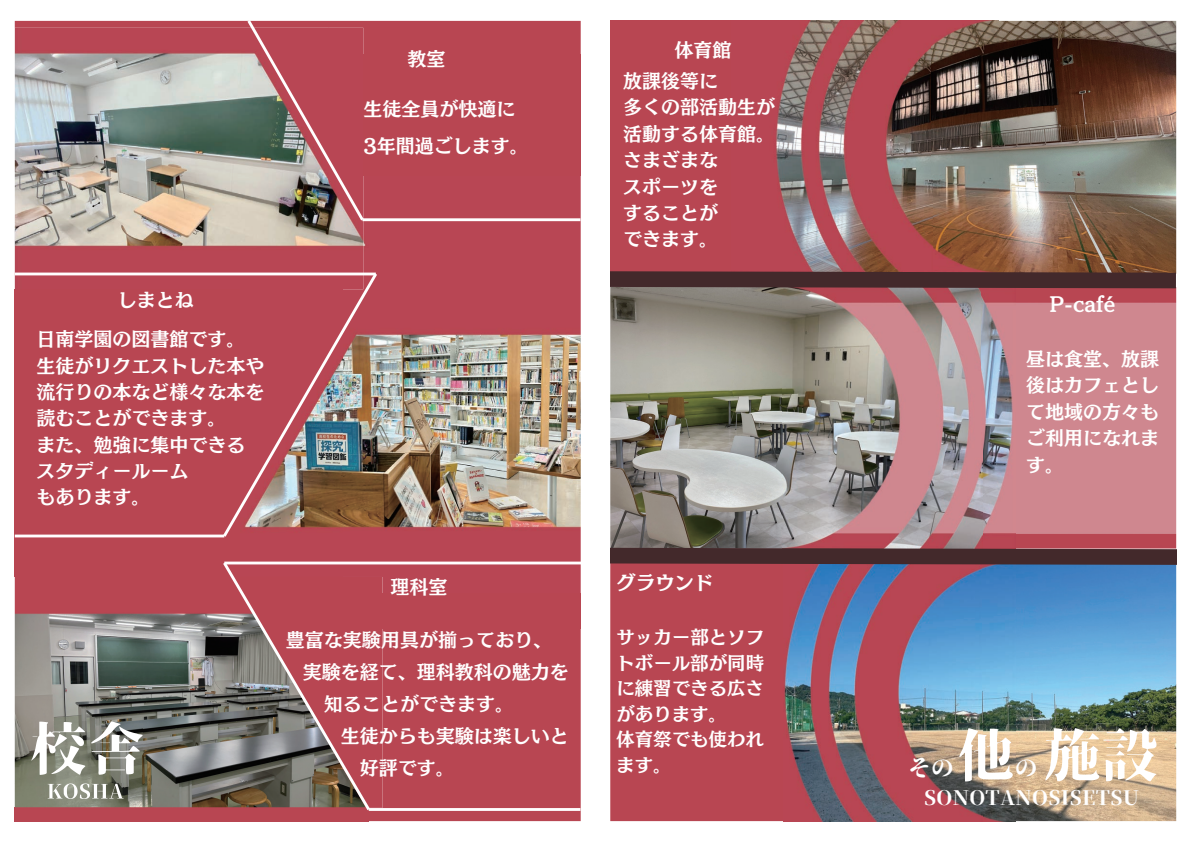
<style>
.page{position:relative;width:1191px;height:842px;background:#fff}
.page>*{position:absolute;margin:0;border:0;box-sizing:border-box;transform-origin:0 0}
.t1{font:57.2px "Soukou Mincho";color:#fff}
.t2{font:23px "Soukou Mincho";color:#fff}
.t3{font:20.1px "Soukou Mincho";letter-spacing:.005em;color:#fff}
.t4{font:19.4px "Canva Mode Min A Std B";color:#fff}
.t5{font:19px/26.4px "Canva Mode Min A Std B";color:#fff}
.t6{font:18.5px/25.7px "Canva Mode Min A Std B";color:#fff}
</style>
<div class="page">
<div style="left:15px;top:21px;width:565px;height:34px;background:#b84652"></div>
<div style="left:366px;top:55px;width:214px;height:121px;background:#b84652"></div>
<div style="left:15px;top:289px;width:327px;height:288px;background:#b84652"></div>
<div style="left:369px;top:629px;width:211px;height:192px;background:#b84652"></div>
<div style="left:15px;top:808px;width:354px;height:13px;background:#b84652"></div>
<img style="left:342px;top:176px;width:238px;height:418px">
<div style="left:382px;top:594px;width:198px;height:35px;background:#b84652"></div>
<img style="left:15px;top:577px;width:367px;height:231px">
<img style="left:48px;top:783px;width:76px;height:16px">
<img style="left:15px;top:28px;width:348px;height:261px">
<img style="left:31px;top:721px;width:112px;height:54px">
<hr style="left:224px;top:562px;width:356px;height:2px;background:#fff">
<svg style="left:220px;top:559px;width:153px;height:254px"></svg>
<hr style="left:369px;top:808px;width:211px;height:3px;background:#fff">
<hr style="left:15px;top:535px;width:209px;height:2px;background:#fff">
<hr style="left:15px;top:273px;width:361px;height:2px;background:#fff">
<img style="left:220px;top:270px;width:160px;height:270px">
<hr style="left:362px;top:218px;width:218px;height:3px;background:#fff">
<svg style="left:245px;top:21px;width:121px;height:203px"></svg>
<img style="left:610px;top:21px;width:566px;height:242px">
<img style="left:1015px;top:573px;width:161px;height:248px">
<img style="left:731px;top:21px;width:267px;height:242px">
<div style="left:610px;top:573px;width:173px;height:248px;background:#b84652"></div>
<img style="left:783px;top:573px;width:232px;height:248px">
<img style="left:610px;top:296px;width:172px;height:244px">
<div style="left:1015px;top:296px;width:161px;height:244px;background:#cf878f"></div>
<img style="left:782px;top:296px;width:233px;height:244px">
<svg style="left:610px;top:540px;width:566px;height:33px"></svg>
<svg style="left:610px;top:263px;width:566px;height:33px"></svg>
<p class="t5" style="left:407px;top:45px;width:39px">教室</p>
<p class="t5" style="left:363px;top:90px;width:167px;line-height:36.9px">⽣徒全員が快適に<br>3年間過ごします。</p>
<p class="t5" style="left:118px;top:285px;width:77px">しまとね</p>
<p class="t5" style="left:36px;top:325px;width:229px">⽇南学園の図書館です。⽣徒がリクエストした本や流⾏りの本など様々な本を読むことができます。<br>また、勉強に集中できるスタディールーム<br>もあります。</p>
<p class="t5" style="left:390px;top:573px;width:58px">理科室</p>
<p class="t5" style="left:286px;top:625px;width:267px">豊富な実験⽤具が揃っており、</p>
<p class="t5" style="left:303px;top:657px;width:267px">実験を経て、理科教科の魅⼒を</p>
<p class="t5" style="left:324px;top:689px;width:191px">知ることができます。</p>
<p class="t5" style="left:341px;top:721px;width:229px">⽣徒からも実験は楽しいと</p>
<p class="t5" style="left:360px;top:753px;width:96px">好評です。</p>
<p class="t5" style="left:623px;top:33px;width:110px;line-height:31.1px;text-indent:51px">体育館放課後等に</p>
<p class="t5" style="left:623px;top:93px;width:153px">多くの部活動⽣が活動する体育館。さまざまな<br>スポーツを<br>することが<br>できます。</p>
<p class="t4" style="left:616px;top:567px;width:99px">グラウンド</p>
<p class="t6" style="left:616px;top:623px;width:149px">サッカー部とソフトボール部が同時に練習できる広さがあります。<br>体育祭でも使われます。</p>
<p class="t5" style="left:1049px;top:289px;width:67px">P-café</p>
<p class="t5" style="left:1026px;top:345px;width:134px;text-align:justify">昼は⾷堂、放課後はカフェとして地域の⽅々もご利⽤になれます。</p>
<h1 class="t1" style="left:1044px;top:719px;width:116px">施設</h1>
<h1 class="t1" style="left:957px;top:719px;width:59px">他</h1>
<p class="t2" style="left:908px;top:753px;width:48px">その</p>
<p class="t3" style="left:924px;top:785px;width:217px">SONOTANOSISETSU</p>
<p class="t2" style="left:1014px;top:753px;width:24px">の</p>
</div>
